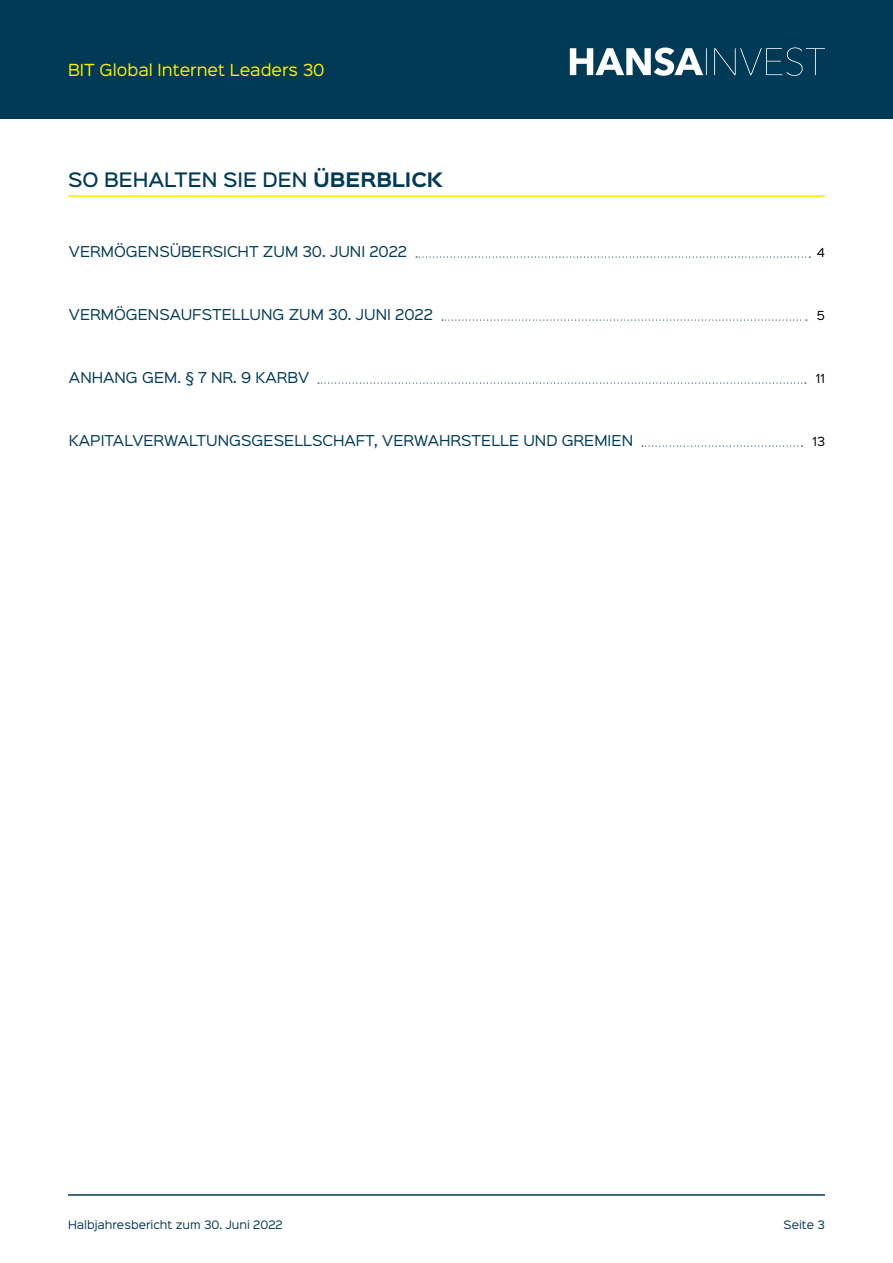
<style>
.page{position:relative;width:893px;height:1263px;background:#fff}
.page>*{position:absolute;margin:0;border:0;box-sizing:border-box;transform-origin:0 0}
.t1{font:500 18px "Sinkin Sans 500";color:#003a56}
.t2{font:15px "Sinkin Sans 400";color:#ffed00}
.t3{font:13.5px "Sinkin Sans 400";color:#003a56}
.t4{font:11.25px "Sinkin Sans 400";color:#000}
.t5{font:10.5px "Sinkin Sans 400";color:#003a56}
.s1{font-family:"Sinkin Sans 700";font-weight:700}
</style>
<div class="page">
<div style="left:0;top:0;width:893px;height:119px;background:#003a56"></div>
<svg style="left:570px;top:47px;width:255px;height:29px"></svg>
<hr style="left:68px;top:1194px;width:757px;height:2px;background:#003a56">
<svg style="left:416px;top:256px;width:394px;height:2px"></svg>
<svg style="left:442px;top:319px;width:365px;height:2px"></svg>
<svg style="left:318px;top:382px;width:488px;height:2px"></svg>
<svg style="left:642px;top:445px;width:160px;height:2px"></svg>
<hr style="left:68px;top:195px;width:757px;height:2px;background:#ffed00">
<p class="t2" style="left:68px;top:57px;width:258px">BIT Global Internet Leaders 30</p>
<h1 class="t1" style="left:68px;top:164px;width:376px">SO BEHALTEN SIE DEN <span class="s1">ÜBERBLICK</span></h1>
<p class="t3" style="left:69px;top:240px;width:279px">VERMÖGENSÜBERSICHT ZUM 30. Juni</p>
<p class="t3" style="left:369px;top:240px;width:39px">2022</p>
<p class="t4" style="left:817px;top:243px;width:10px">4</p>
<p class="t3" style="left:69px;top:303px;width:305px">VERMÖGENSAUFSTELLUNG ZUM 30. Juni</p>
<p class="t3" style="left:395px;top:303px;width:39px">2022</p>
<p class="t4" style="left:817px;top:306px;width:10px">5</p>
<p class="t3" style="left:69px;top:366px;width:242px">ANHANG GEM. § 7 NR. 9 KARBV</p>
<p class="t4" style="left:816px;top:369px;width:11px">11</p>
<p class="t3" style="left:69px;top:429px;width:566px">KAPITALVERWALTUNGSGESELLSCHAFT, VERWAHRSTELLE UND GREMIEN</p>
<p class="t4" style="left:812px;top:432px;width:14px">13</p>
<p class="t5" style="left:68px;top:1216px;width:216px">Halbjahresbericht zum 30. Juni 2022</p>
<p class="t5" style="left:784px;top:1216px;width:43px">Seite 3</p>
</div>
